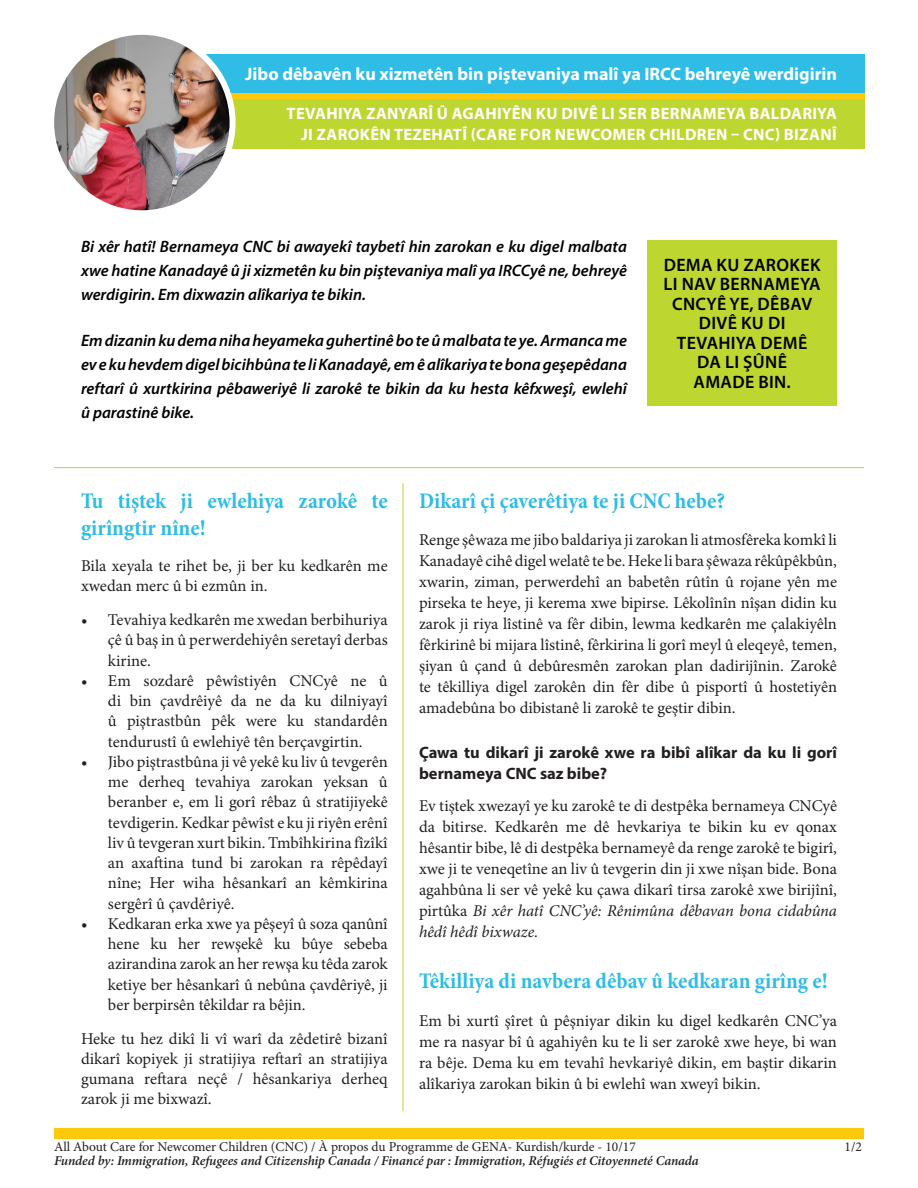
<style>
.page{position:relative;width:918px;height:1188px;background:#fff}
.page>*{position:absolute;margin:0;border:0;box-sizing:border-box;transform-origin:0 0}
.t1{font:700 condensed 22.5px/27px "Minion Pro";color:#2fbde5}
.t2{font:600 18px/19.5px "Myriad Pro";letter-spacing:.02em;color:#000;text-align:center}
.t3{font:700 18px "Myriad Pro";color:#fff}
.t4{font:16.5px/20.2px "Minion Pro";color:#231f20;text-align:justify}
.t5{font:italic 600 16.5px/24px "Myriad Pro";color:#000;text-align:justify}
.t6{font:700 16.5px/21px "Myriad Pro";letter-spacing:.02em;color:#fff}
.t7{font:700 16.5px/21px "Myriad Pro";color:#231f20}
.t8{font:italic 600 13.5px "Minion Pro";letter-spacing:-.01em;color:#231f20}
.t9{font:13.5px "Minion Pro";color:#231f20}
.s1{font-style:italic}
</style>
<div class="page">
<div style="left:54px;top:1128px;width:810px;height:11px;background:#fec80b"></div>
<div style="left:140px;top:54px;width:725px;height:45px;background:#2fbde5"></div>
<div style="left:140px;top:97px;width:725px;height:52px;background:#bed630"></div>
<div style="left:140px;top:93px;width:725px;height:6px;background:#fec80b"></div>
<img style="left:51px;top:32px;width:182px;height:181px;border-radius:91px">
<div style="left:48px;top:29px;width:188px;height:187px;border:6px solid #fff;border-radius:50%"></div>
<div style="left:647px;top:240px;width:190px;height:165px;background:#bed630"></div>
<hr style="left:403px;top:483px;width:1px;height:628px;background:#bed630">
<hr style="left:54px;top:467px;width:810px;height:1px;background:#bed630">
<p class="t3" style="left:245px;top:62px;width:593px">Jibo dêbavên ku xizmetên bin piştevaniya malî ya IRCC behreyê werdigirin</p>
<p class="t6" style="left:301px;top:102px;width:537px;text-indent:-15px">Tevahiya zanyarî û agahiyên ku divê li ser bernameya baldariya ji zarokên tezehatî (CARE</p>
<p class="t6" style="left:520px;top:123px;width:93px">FOR NEWCOMER</p>
<p class="t6" style="left:649px;top:123px;width:21px">CHILDREN</p>
<p class="t6" style="left:731px;top:123px;width:107px">– CNC) bizanî</p>
<p class="t5" style="left:81px;top:234px;width:548px">Bi xêr hatî! Bernameya CNC bi awayekî taybetî hin zarokan e ku digel malbata xwe hatine Kanadayê û ji xizmetên ku bin piştevaniya malî ya IRCCyê ne, behreyê werdigirin. Em dixwazin alîkariya te bikin.</p>
<p class="t5" style="left:81px;top:328px;width:548px">Em dizanin ku dema niha heyameka guhertinê bo te û malbata te ye. Armanca me ev e ku hevdem digel bicihbûna te li Kanadayê, em ê alîkariya te bona geşepêdana reftarî û xurtkirina pêbaweriyê li zarokê te bikin da ku hesta kêfxweşî, ewlehî û parastinê bike.</p>
<p class="t2" style="left:664px;top:255px;width:158px">DEMA KU ZAROKEK<br>LI NAV BERNAMEYA<br>CNCYÊ YE, DÊBAV<br>DIVÊ KU DI<br>TEVAHIYA DEMÊ<br>DA LI ŞÛNÊ<br>AMADE BIN.</p>
<h1 class="t1" style="left:81px;top:487px;width:308px">Tu tiştek ji ewlehiya zarokê te girîngtir nîne!</h1>
<p class="t4" style="left:81px;top:556px;width:308px">Bila xeyala te rihet be, ji ber ku kedkarên me xwedan merc û bi ezmûn in.</p>
<p class="t4" style="left:108px;top:610px;width:281px;text-indent:-27px">• Tevahiya kedkarên me xwedan berbihuriya çê û baş in û perwerdehiyên seretayî derbas kirine.</p>
<p class="t4" style="left:108px;top:671px;width:281px;text-indent:-27px">• Em sozdarê pêwîstiyên CNCyê ne û di bin çavdrêiyê da ne da ku dilniyayî û piştrastbûn pêk were ku standardên tendurustî û ewlehiyê tên berçavgirtin.</p>
<p class="t4" style="left:108px;top:752px;width:281px;text-indent:-27px">• Jibo piştrastbûna ji vê yekê ku liv û tevgerên me derheq tevahiya zarokan yeksan û beranber e, em li gorî rêbaz û stratijiyekê tevdigerin. Kedkar pêwîst e ku ji riyên erênî liv û tevgeran xurt bikin. Tmbîhkirina fîzîkî an axaftina tund bi zarokan ra rêpêdayî nîne; Her wiha hêsankarî an kêmkirina sergêrî û çavdêriyê.</p>
<p class="t4" style="left:108px;top:914px;width:281px;text-indent:-27px">• Kedkaran erka xwe ya pêşeyî û soza qanûnî hene ku her rewşekê ku bûye sebeba azirandina zarok an her rewşa ku têda zarok ketiye ber hêsankarî û nebûna çavdêriyê, ji ber berpirsên têkildar ra bêjin.</p>
<p class="t4" style="left:81px;top:1028px;width:308px">Heke tu hez dikî li vî warî da zêdetirê bizanî dikarî kopiyek ji stratijiya reftarî an stratijiya gumana reftara neçê / hêsankariya derheq zarok ji me bixwazî.</p>
<h1 class="t1" style="left:419px;top:487px;width:308px">Dikarî çi çaverêtiya te ji CNC hebe?</h1>
<p class="t4" style="left:419px;top:529px;width:420px;line-height:21px">Renge şêwaza me jibo baldariya ji zarokan li atmosfêreka komkî li Kanadayê cihê digel welatê te be. Heke li bara şêwaza rêkûpêkbûn, xwarin, ziman, perwerdehî an babetên rûtîn û rojane yên me pirseka te heye, ji kerema xwe bipirse. Lêkolînîn nîşan didin ku zarok ji riya lîstinê va fêr dibin, lewma kedkarên me çalakiyêln fêrkirinê bi mijara lîstinê, fêrkirina li gorî meyl û eleqeyê, temen, şiyan û çand û debûresmên zarokan plan dadirijînin. Zarokê te têkilliya digel zarokên din fêr dibe û pisportî û hostetiyên amadebûna bo dibistanê li zarokê te geştir dibin.</p>
<p class="t7" style="left:419px;top:742px;width:420px">Çawa tu dikarî ji zarokê xwe ra bibî alîkar da ku li gorî bernameya CNC saz bibe?</p>
<p class="t4" style="left:419px;top:795px;width:420px;line-height:21px">Ev tiştek xwezayî ye ku zarokê te di destpêka bernameya CNCyê da bitirse. Kedkarên me dê hevkariya te bikin ku ev qonax hêsantir bibe, lê di destpêka bernameyê da renge zarokê te bigirî, xwe ji te veneqetîne an liv û tevgerin din ji xwe nîşan bide. Bona agahbûna li ser vê yekê ku çawa dikarî tirsa zarokê xwe birijînî, pirtûka <span class="s1">Bi xêr hatî CNC’yê: Rênimûna dêbavan bona cidabûna hêdî hêdî bixwaze.</span></p>
<h1 class="t1" style="left:419px;top:968px;width:410px">Têkilliya di navbera dêbav û kedkaran girîng e!</h1>
<p class="t4" style="left:419px;top:1010px;width:419px;line-height:21px">Em bi xurtî şîret û pêşniyar dikin ku digel kedkarên CNC’ya me ra nasyar bî û agahiyên ku te li ser zarokê xwe heye, bi wan ra bêje. Dema ku em tevahî hevkariyê dikin, em baştir dikarin alîkariya zarokan bikin û bi ewlehî wan xweyî bikin.</p>
<p class="t9" style="left:54px;top:1138px;width:583px">All About Care for Newcomer Children (CNC) / À propos du Programme de GENA- Kurdish/kurde - 10/17</p>
<p class="t8" style="left:54px;top:1151px;width:646px">Funded by: Immigration, Refugees and Citizenship Canada / Financé par : Immigration, Réfugiés et Citoyenneté Canada</p>
<p class="t9" style="left:845px;top:1138px;width:19px">1/2</p>
</div>
